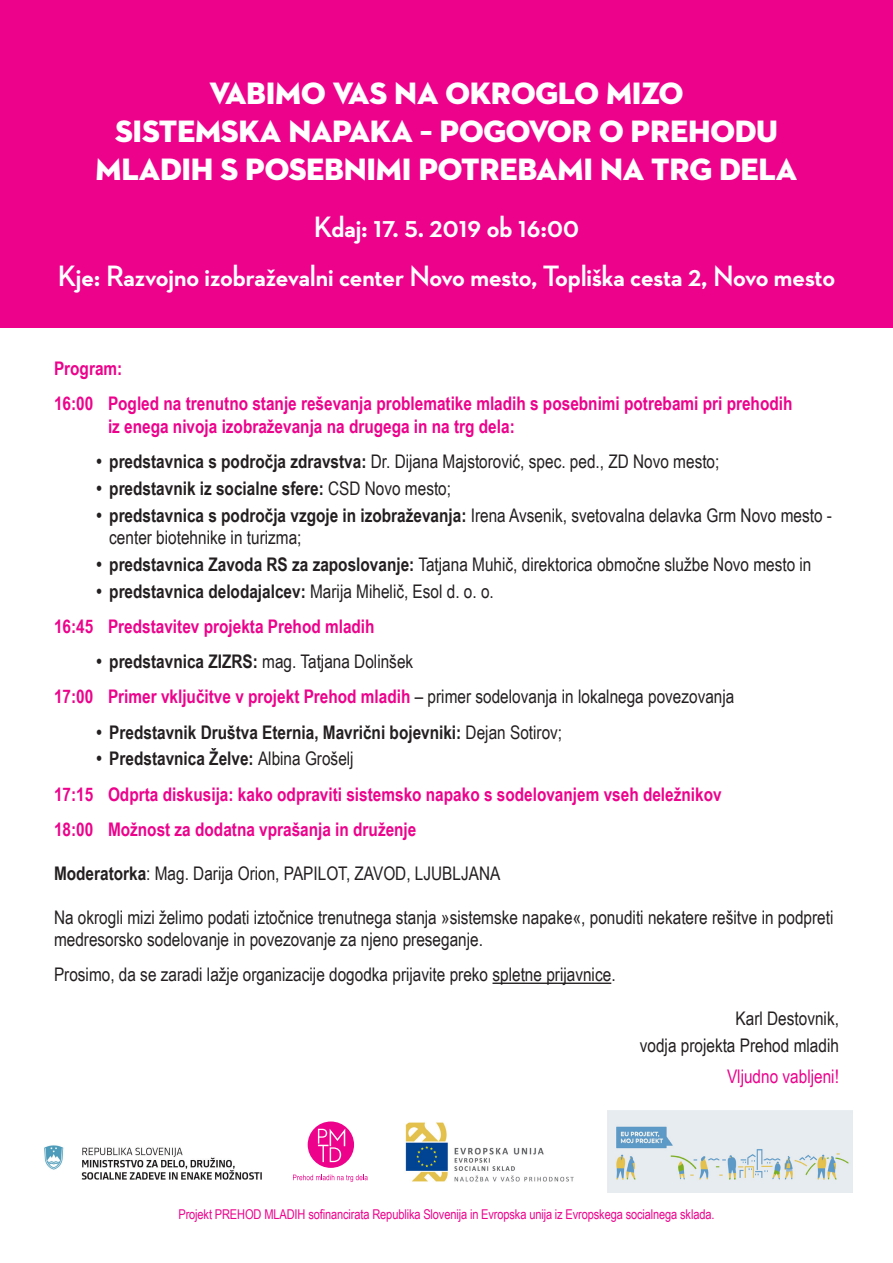
<style>
.page{position:relative;width:893px;height:1263px;background:#fff}
.page>*{position:absolute;margin:0;border:0;box-sizing:border-box;transform-origin:0 0}
.t1{font:31.5px/37.8px "Neutraface 2 Display Titling";letter-spacing:-.01em;color:#fff;text-align:center}
.t2{font:700 30px "Neutraface 2 Display";color:#fff}
.t3{font:18.75px/22.5px "Arial Narrow";color:#231f20}
.t4{font:700 18.75px/22.5px "Arial Narrow";color:#ed028c}
.t5{font:700 18.75px "Arial Narrow";color:#231f20}
.t6{font:18.75px "Arial Narrow";color:#ed028c}
.No_Spacing1{font:13.5px "Arial Narrow";letter-spacing:-.01em;color:#ed028c}
.s1{font-weight:700}
.s2{font-weight:400}
.s3{font-weight:400;color:#231f20}
</style>
<div class="page">
<div style="left:0;top:0;width:893px;height:327px;background:#ed028c"></div>
<svg style="left:293px;top:1174px;width:75px;height:8px"></svg>
<div style="left:308px;top:1121px;width:46px;height:47px;background:#ed028c;border-radius:50%"></div>
<svg style="left:318px;top:1129px;width:27px;height:33px"></svg>
<img style="left:44px;top:1145px;width:218px;height:35px">
<img style="left:405px;top:1122px;width:169px;height:60px">
<img style="left:608px;top:1111px;width:244px;height:81px">
<hr style="left:492px;top:982px;width:119px;height:2px;background:#231f20">
<p class="t1" style="left:96px;top:75px;width:703px">VABIMO VAS NA OKROGLO MIZO<br>SISTEMSKA NAPAKA – POGOVOR O PREHODU<br>MLADIH S POSEBNIMI POTREBAMI NA TRG DELA</p>
<p class="t2" style="left:314px;top:210px;width:267px">Kdaj: 17. 5. 2019 ob 16:00</p>
<p class="t2" style="left:58px;top:259px;width:779px">Kje: Razvojno izobraževalni center Novo mesto, Topliška cesta 2, Novo mesto</p>
<p class="t4" style="left:54px;top:356px;width:70px">Program:</p>
<p class="t4" style="left:108px;top:392px;width:686px;text-indent:-54px">16:00 Pogled na trenutno stanje reševanja problematike mladih s posebnimi potrebami pri prehodih iz enega nivoja izobraževanja na drugega in na trg dela:</p>
<p class="t3" style="left:97px;top:450px;width:624px"><span class="s1">• predstavnica s področja zdravstva:</span> Dr. Dijana Majstorović, spec. ped., ZD Novo mesto;</p>
<p class="t5" style="left:97px;top:474px;width:356px">• predstavnik iz socialne sfere: <span class="s2">CSD Novo mesto;</span></p>
<p class="t3" style="left:109px;top:503px;width:724px;text-indent:-13px"><span class="s1">• predstavnica s področja vzgoje in izobraževanja:</span> Irena Avsenik, svetovalna delavka Grm Novo mesto - center biotehnike in turizma;</p>
<p class="t3" style="left:97px;top:552px;width:716px"><span class="s1">• predstavnica Zavoda RS za zaposlovanje:</span> Tatjana Muhič, direktorica območne službe Novo mesto in</p>
<p class="t5" style="left:97px;top:577px;width:399px">• predstavnica delodajalcev: <span class="s2">Marija Mihelič, Esol d. o. o.</span></p>
<p class="t4" style="left:54px;top:614px;width:322px">16:45 Predstavitev projekta Prehod mladih</p>
<p class="t5" style="left:97px;top:647px;width:318px">• predstavnica ZIZRS: <span class="s2">mag. Tatjana Dolinšek</span></p>
<p class="t4" style="left:54px;top:685px;width:682px">17:00 Primer vključitve v projekt Prehod mladih <span class="s3">– primer sodelovanja in lokalnega povezovanja</span></p>
<p class="t5" style="left:97px;top:718px;width:467px">• Predstavnik Društva Eternia, Mavrični bojevniki: <span class="s2">Dejan Sotirov;</span></p>
<p class="t5" style="left:97px;top:745px;width:259px">• Predstavnica Želve: <span class="s2">Albina Grošelj</span></p>
<p class="t4" style="left:54px;top:782px;width:669px">17:15 Odprta diskusija: kako odpraviti sistemsko napako s sodelovanjem vseh deležnikov</p>
<p class="t4" style="left:54px;top:817px;width:364px">18:00 Možnost za dodatna vprašanja in druženje</p>
<p class="t3" style="left:54px;top:861px;width:448px"><span class="s1">Moderatorka</span>: Mag. Darija Orion, PAPILOT, ZAVOD, LJUBLJANA</p>
<p class="t3" style="left:54px;top:905px;width:781px">Na okrogli mizi želimo podati iztočnice trenutnega stanja »sistemske napake«, ponuditi nekatere rešitve in podpreti medresorsko sodelovanje in povezovanje za njeno preseganje.</p>
<p class="t3" style="left:54px;top:963px;width:563px">Prosimo, da se zaradi lažje organizacije dogodka prijavite preko spletne prijavnice.</p>
<p class="t3" style="left:736px;top:1006px;width:105px">Karl Destovnik,</p>
<p class="t3" style="left:640px;top:1033px;width:201px">vodja projekta Prehod mladih</p>
<p class="t6" style="left:727px;top:1062px;width:113px">Vljudno vabljeni!</p>
<p class="No_Spacing1" style="left:178px;top:1204px;width:538px">Projekt PREHOD MLADIH sofinancirata Republika Slovenija in Evropska unija iz Evropskega socialnega sklada.</p>
</div>
